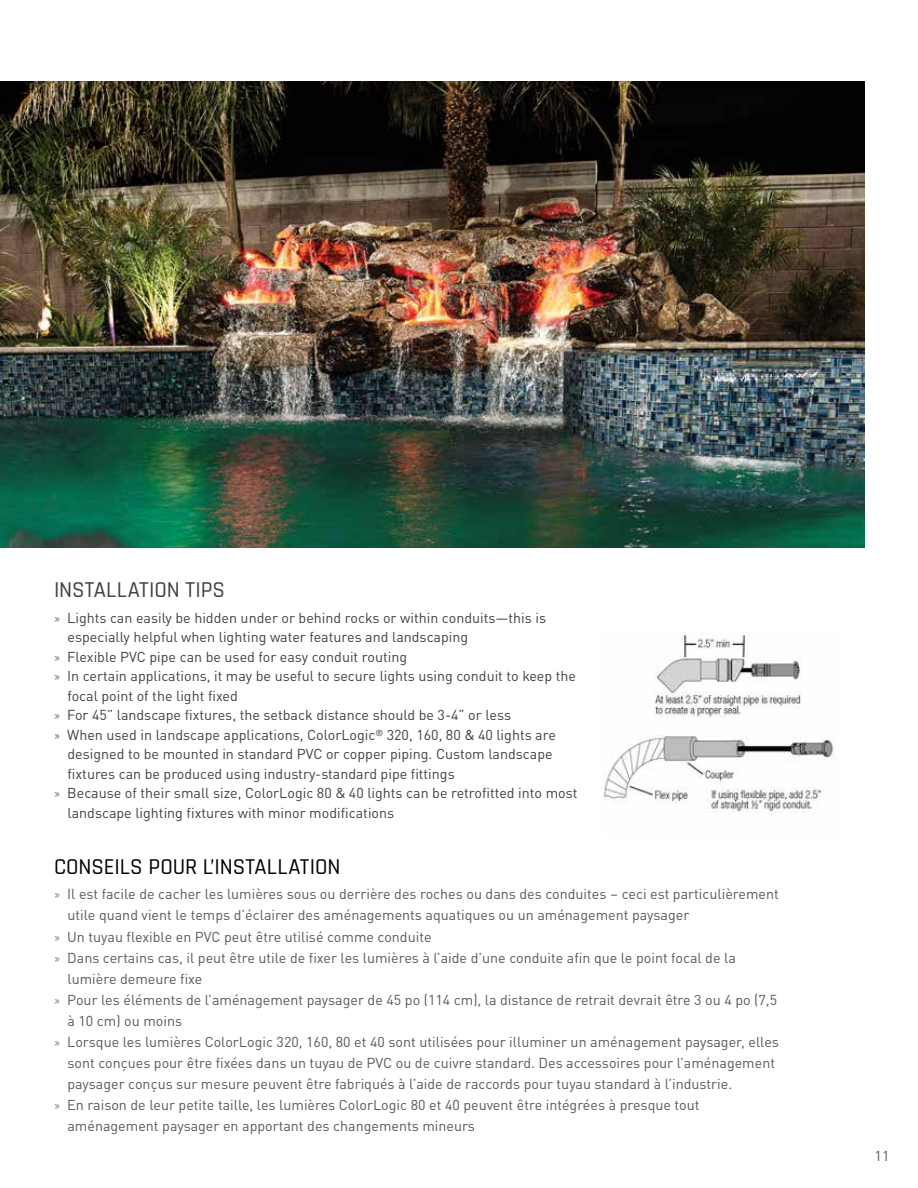
<style>
.page{position:relative;width:918px;height:1188px;background:#fff}
.page>*{position:absolute;margin:0;border:0;box-sizing:border-box;transform-origin:0 0}
.t1{font:500 22.5px "Rajdhani";letter-spacing:-.005em;color:#000}
.t2{font:500 22.5px "Rajdhani";color:#414042}
.t3{font:14.25px "DIN Pro";color:#58595b}
.t4{font:14.25px "DIN Pro";color:#414042}
.s1{font-family:"Rajdhani"}
</style>
<div class="page">
<img style="left:0;top:81px;width:864px;height:467px">
<img style="left:603px;top:632px;width:233px;height:181px">
<h1 class="t2" style="left:54px;top:577px;width:173px">INSTALLATION TIPS</h1>
<p class="t4" style="left:54px;top:607px;width:494px"><span class="s1">»</span> Lights can easily be hidden under or behind rocks or within conduits—this is</p>
<p class="t4" style="left:67px;top:626px;width:402px">especially helpful when lighting water features and landscaping</p>
<p class="t4" style="left:54px;top:646px;width:355px"><span class="s1">»</span> Flexible PVC pipe can be used for easy conduit routing</p>
<p class="t4" style="left:54px;top:665px;width:524px"><span class="s1">»</span> In certain applications, it may be useful to secure lights using conduit to keep the</p>
<p class="t4" style="left:67px;top:685px;width:172px">focal point of the light fixed</p>
<p class="t4" style="left:54px;top:704px;width:459px"><span class="s1">»</span> For 45” landscape fixtures, the setback distance should be 3-4” or less</p>
<p class="t4" style="left:54px;top:724px;width:503px"><span class="s1">»</span> When used in landscape applications, ColorLogic® 320, 160, 80 &amp; 40 lights are</p>
<p class="t4" style="left:67px;top:743px;width:487px">designed to be mounted in standard PVC or copper piping. Custom landscape</p>
<p class="t4" style="left:67px;top:763px;width:389px">fixtures can be produced using industry-standard pipe fittings</p>
<p class="t4" style="left:54px;top:782px;width:525px"><span class="s1">»</span> Because of their small size, ColorLogic 80 &amp; 40 lights can be retrofitted into most</p>
<p class="t4" style="left:67px;top:802px;width:328px">landscape lighting fixtures with minor modifications</p>
<h1 class="t1" style="left:54px;top:854px;width:288px">CONSEILS POUR L’INSTALLATION</h1>
<p class="t3" style="left:54px;top:883px;width:726px"><span class="s1">»</span> Il est facile de cacher les lumières sous ou derrière des roches ou dans des conduites – ceci est particulièrement</p>
<p class="t3" style="left:67px;top:904px;width:623px">utile quand vient le temps d’éclairer des aménagements aquatiques ou un aménagement paysager</p>
<p class="t3" style="left:54px;top:925px;width:379px"><span class="s1">»</span> Un tuyau flexible en PVC peut être utilisé comme conduite</p>
<p class="t3" style="left:54px;top:946px;width:683px"><span class="s1">»</span> Dans certains cas, il peut être utile de fixer les lumières à l’aide d’une conduite afin que le point focal de la</p>
<p class="t3" style="left:67px;top:967px;width:136px">lumière demeure fixe</p>
<p class="t3" style="left:54px;top:988px;width:725px"><span class="s1">»</span> Pour les éléments de l’aménagement paysager de 45 po (114 cm), la distance de retrait devrait être 3 ou 4 po (7,5</p>
<p class="t3" style="left:67px;top:1010px;width:116px">à 10 cm) ou moins</p>
<p class="t3" style="left:54px;top:1031px;width:726px"><span class="s1">»</span> Lorsque les lumières ColorLogic 320, 160, 80 et 40 sont utilisées pour illuminer un aménagement paysager, elles</p>
<p class="t3" style="left:67px;top:1052px;width:709px">sont conçues pour être fixées dans un tuyau de PVC ou de cuivre standard. Des accessoires pour l’aménagement</p>
<p class="t3" style="left:67px;top:1073px;width:666px">paysager conçus sur mesure peuvent être fabriqués à l’aide de raccords pour tuyau standard à l’industrie.</p>
<p class="t3" style="left:54px;top:1094px;width:647px"><span class="s1">»</span> En raison de leur petite taille, les lumières ColorLogic 80 et 40 peuvent être intégrées à presque tout</p>
<p class="t3" style="left:67px;top:1115px;width:409px">aménagement paysager en apportant des changements mineurs</p>
<p class="t3" style="left:875px;top:1145px;width:16px">11</p>
</div>
